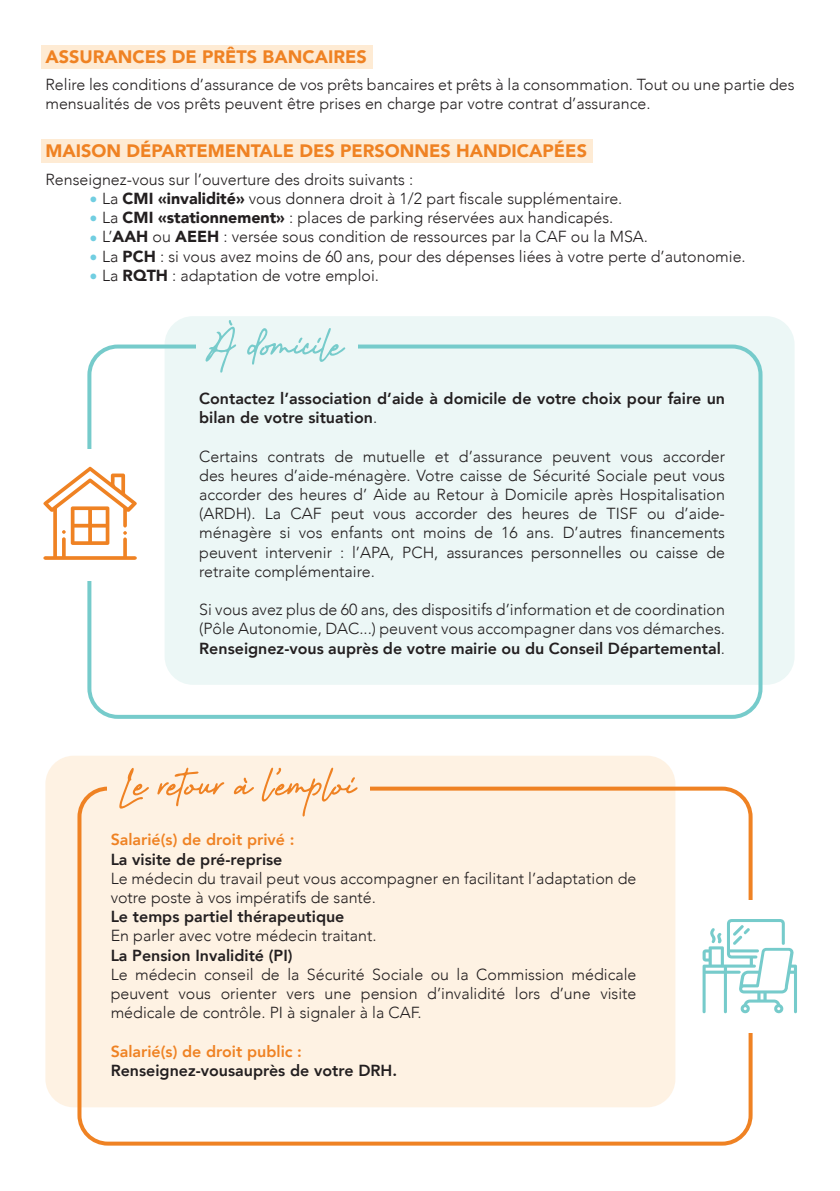
<style>
.page{position:relative;width:840px;height:1191px;background:#fff}
.page>*{position:absolute;margin:0;border:0;box-sizing:border-box;transform-origin:0 0}
.t1{font:60px "Better Yesterday italic";color:#ef8223}
.t2{font:60px "Better Yesterday italic";color:#76cbcb}
.t3{font:900 18px "Avenir";color:#ef8223}
.t4{font:300 16px/19.2px "Avenir";color:#231f20;text-align:justify}
.t5{font:800 16px/19.2px "Avenir";color:#231f20}
.t6{font:800 16px "Avenir";color:#ef8223}
.s1{color:#71cee1}
.s2{font-weight:900}
.s3{font-weight:300}
.s4{font-weight:800}
</style>
<div class="page">
<div style="left:164px;top:316px;width:630px;height:369px;background:#ecf7f6;border-radius:28px"></div>
<div style="left:45px;top:755px;width:630px;height:352px;background:#fef2e3;border-radius:28px"></div>
<div style="left:87px;top:344px;width:675px;height:375px;border:4px solid #76cbcb;border-radius:28px"></div>
<div style="left:77px;top:786px;width:675px;height:359px;border:4px solid #ef8223;border-radius:28px"></div>
<div style="left:49px;top:449px;width:82px;height:131px;background:#fff"></div>
<div style="left:708px;top:899px;width:83px;height:133px;background:#fff"></div>
<div style="left:196px;top:328px;width:161px;height:39px;background:#ecf7f6"></div>
<div style="left:108px;top:767px;width:262px;height:39px;background:#fef2e3"></div>
<div style="left:41px;top:45px;width:331px;height:24px;background:#feebd4"></div>
<div style="left:41px;top:139px;width:551px;height:23px;background:#feebd4"></div>
<svg style="left:43px;top:467px;width:94px;height:93px"></svg>
<svg style="left:702px;top:919px;width:94px;height:94px"></svg>
<p class="t3" style="left:45px;top:42px;width:323px">ASSURANCES DE PRÊTS BANCAIRES</p>
<p class="t4" style="left:45px;top:75px;width:750px">Relire les conditions d’assurance de vos prêts bancaires et prêts à la consommation. Tout ou une partie des mensualités de vos prêts peuvent être prises en charge par votre contrat d’assurance.</p>
<p class="t3" style="left:45px;top:135px;width:543px">MAISON DÉPARTEMENTALE DES PERSONNES HANDICAPÉES</p>
<p class="t4" style="left:45px;top:170px;width:369px">Renseignez-vous sur l’ouverture des droits suivants :</p>
<p class="t4" style="left:89px;top:189px;width:534px"><span class="s1">•</span> La <span class="s2">CMI «invalidité»</span> vous donnera droit à 1/2 part fiscale supplémentaire.</p>
<p class="t4" style="left:89px;top:208px;width:525px"><span class="s1">•</span> La <span class="s2">CMI «stationnement»</span> : places de parking réservées aux handicapés.</p>
<p class="t4" style="left:89px;top:227px;width:560px"><span class="s1">•</span> L’<span class="s2">AAH</span> ou <span class="s2">AEEH</span> : versée sous condition de ressources par la CAF ou la MSA.</p>
<p class="t4" style="left:89px;top:246px;width:657px"><span class="s1">•</span> La <span class="s2">PCH</span> : si vous avez moins de 60 ans, pour des dépenses liées à votre perte d’autonomie.</p>
<p class="t4" style="left:89px;top:266px;width:291px"><span class="s1">•</span> La <span class="s2">RQTH</span> : adaptation de votre emploi.</p>
<p class="t2" style="left:206px;top:317px;width:135px">À domicile</p>
<p class="t5" style="left:199px;top:389px;width:527px">Contactez l’association d’aide à domicile de votre choix pour faire un bilan de votre situation<span class="s3">.</span></p>
<p class="t4" style="left:199px;top:446px;width:527px">Certains contrats de mutuelle et d’assurance peuvent vous accorder des heures d’aide-ménagère. Votre caisse de Sécurité Sociale peut vous accorder des heures d’ Aide au Retour à Domicile après Hospitalisation (ARDH). La CAF peut vous accorder des heures de TISF ou d’aide&shy;ménagère si vos enfants ont moins de 16 ans. D’autres financements peuvent intervenir : l’APA, PCH, assurances personnelles ou caisse de retraite complémentaire.</p>
<p class="t4" style="left:199px;top:600px;width:527px">Si vous avez plus de 60 ans, des dispositifs d’information et de coordination (Pôle Autonomie, DAC...) peuvent vous accompagner dans vos démarches.<br><span class="s4">Renseignez-vous auprès de votre mairie ou du Conseil Départemental</span>.</p>
<p class="t1" style="left:119px;top:757px;width:233px">Le retour à l’emploi</p>
<p class="t6" style="left:111px;top:827px;width:185px">Salarié(s) de droit privé :</p>
<p class="t5" style="left:111px;top:849px;width:173px">La visite de pré-reprise</p>
<p class="t4" style="left:111px;top:868px;width:527px">Le médecin du travail peut vous accompagner en facilitant l’adaptation de votre poste à vos impératifs de santé.</p>
<p class="t5" style="left:111px;top:907px;width:235px">Le temps partiel thérapeutique</p>
<p class="t4" style="left:111px;top:926px;width:267px">En parler avec votre médecin traitant.</p>
<p class="t5" style="left:111px;top:945px;width:183px">La Pension Invalidité (PI)</p>
<p class="t4" style="left:111px;top:964px;width:527px">Le médecin conseil de la Sécurité Sociale ou la Commission médicale peuvent vous orienter vers une pension d’invalidité lors d’une visite médicale de contrôle. PI à signaler à la CAF.</p>
<p class="t6" style="left:111px;top:1038px;width:193px">Salarié(s) de droit public :</p>
<p class="t5" style="left:111px;top:1060px;width:288px">Renseignez-vousauprès de votre DRH.</p>
</div>
